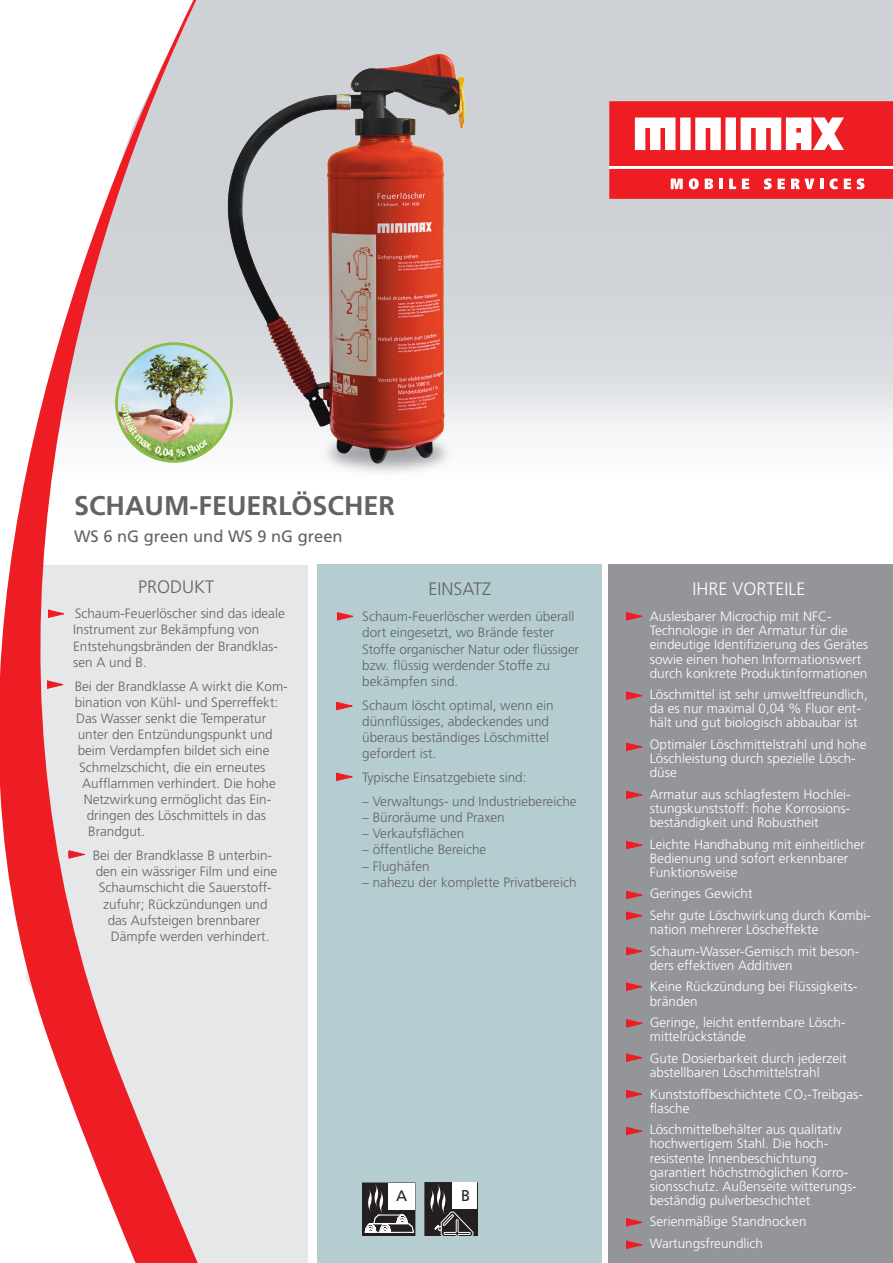
<style>
.page{position:relative;width:893px;height:1263px;background:#fff}
.page>*{position:absolute;margin:0;border:0;box-sizing:border-box;transform-origin:0 0}
.t1{font:700 27px "Frutiger CE";color:#636366}
.t2{font:300 18px "Frutiger CE";color:#636366}
.t3{font:300 18px "Frutiger CE";color:#fff}
.t4{font:16.5px "Frutiger CE";color:#636366}
.t5{font:15.6px "Frutiger BQ";color:#231f20;scale:.96 1}
.t6{font:15px "Frutiger BQ";color:#231f20}
.t7{font:300 13.5px/14.1px "Frutiger CE";color:#fff}
.t8{font:300 13.5px/16.2px "Frutiger CE";color:#636366}
</style>
<div class="page">
<div style="left:199px;top:565px;width:109px;height:698px;background:#e6e7e9"></div>
<div style="left:317px;top:565px;width:285px;height:698px;background:#b5cdd1"></div>
<div style="left:608px;top:565px;width:285px;height:698px;background:#939598"></div>
<div style="left:609px;top:101px;width:284px;height:65px;background:#ee1d23"></div>
<svg style="left:635px;top:117px;width:209px;height:33px"></svg>
<div style="left:609px;top:169px;width:284px;height:30px;background:#ee1d23"></div>
<svg style="left:671px;top:179px;width:12px;height:10px"></svg>
<svg style="left:689px;top:178px;width:10px;height:11px"></svg>
<svg style="left:705px;top:179px;width:8px;height:10px"></svg>
<hr style="left:719px;top:179px;width:4px;height:10px;background:#fff">
<svg style="left:729px;top:179px;width:7px;height:10px"></svg>
<svg style="left:742px;top:179px;width:7px;height:10px"></svg>
<svg style="left:764px;top:178px;width:8px;height:11px"></svg>
<svg style="left:778px;top:179px;width:7px;height:10px"></svg>
<svg style="left:791px;top:179px;width:23px;height:10px"></svg>
<svg style="left:820px;top:179px;width:3px;height:10px"></svg>
<svg style="left:829px;top:178px;width:9px;height:11px"></svg>
<svg style="left:844px;top:179px;width:7px;height:10px"></svg>
<svg style="left:857px;top:178px;width:7px;height:11px"></svg>
<svg style="left:0;top:0;width:199px;height:1263px"></svg>
<svg style="left:69px;top:851px;width:16px;height:7px"></svg>
<svg style="left:48px;top:610px;width:16px;height:7px"></svg>
<svg style="left:626px;top:613px;width:16px;height:7px"></svg>
<svg style="left:626px;top:692px;width:16px;height:7px"></svg>
<svg style="left:626px;top:743px;width:16px;height:7px"></svg>
<svg style="left:626px;top:791px;width:16px;height:8px"></svg>
<svg style="left:626px;top:841px;width:16px;height:8px"></svg>
<svg style="left:626px;top:891px;width:16px;height:8px"></svg>
<svg style="left:626px;top:912px;width:16px;height:7px"></svg>
<svg style="left:626px;top:947px;width:16px;height:8px"></svg>
<svg style="left:626px;top:983px;width:16px;height:7px"></svg>
<svg style="left:626px;top:1019px;width:17px;height:8px"></svg>
<svg style="left:626px;top:1054px;width:16px;height:7px"></svg>
<svg style="left:626px;top:1090px;width:16px;height:8px"></svg>
<svg style="left:626px;top:1127px;width:16px;height:8px"></svg>
<svg style="left:626px;top:1218px;width:16px;height:8px"></svg>
<svg style="left:337px;top:613px;width:16px;height:7px"></svg>
<svg style="left:336px;top:702px;width:17px;height:8px"></svg>
<svg style="left:336px;top:773px;width:17px;height:7px"></svg>
<svg style="left:425px;top:1183px;width:52px;height:52px;background:#423f40"></svg>
<div style="left:452px;top:1183px;width:25px;height:26px;background:#fff"></div>
<img style="left:200px;top:22px;width:322px;height:454px">
<svg style="left:47px;top:681px;width:16px;height:7px"></svg>
<img style="left:115px;top:342px;width:119px;height:122px">
<svg style="left:626px;top:1241px;width:16px;height:7px"></svg>
<div style="left:362px;top:1183px;width:53px;height:52px;border:1px solid #231f20"></div>
<svg style="left:364px;top:1183px;width:51px;height:50px;background:#898788"></svg>
<h1 class="t1" style="left:74px;top:489px;width:323px">SCHAUM-FEUERLÖSCHER</h1>
<p class="t4" style="left:74px;top:526px;width:270px">WS 6 nG green und WS 9 nG green</p>
<h2 class="t2" style="left:138px;top:576px;width:78px">PRODUKT</h2>
<h2 class="t2" style="left:428px;top:578px;width:64px">EINSATZ</h2>
<h2 class="t3" style="left:692px;top:578px;width:115px">IHRE VORTEILE</h2>
<p class="t8" style="left:362px;top:608px;width:218px">Schaum-Feuerlöscher werden überall dort eingesetzt, wo Brände fester<br>Stoffe organischer Natur oder flüssiger bzw. flüssig werdender Stoffe zu bekämpfen sind.</p>
<p class="t8" style="left:362px;top:697px;width:193px">Schaum löscht optimal, wenn ein dünnflüssiges, abdeckendes und überaus beständiges Löschmittel gefordert ist.</p>
<p class="t8" style="left:362px;top:769px;width:166px">Typische Einsatzgebiete sind:</p>
<p class="t8" style="left:362px;top:793px;width:216px">– Verwaltungs- und Industriebereiche</p>
<p class="t8" style="left:362px;top:809px;width:144px">– Büroräume und Praxen</p>
<p class="t8" style="left:362px;top:825px;width:104px">– Verkaufsflächen</p>
<p class="t8" style="left:362px;top:841px;width:126px">– öffentliche Bereiche</p>
<p class="t8" style="left:362px;top:858px;width:69px">– Flughäfen</p>
<p class="t8" style="left:362px;top:874px;width:216px">– nahezu der komplette Privatbereich</p>
<p class="t8" style="left:73px;top:605px;width:213px">Schaum-Feuerlöscher sind das ideale<br>Instrument zur Bekämpfung von<br>Entstehungsbränden der Brandklas&shy;sen A und B.</p>
<p class="t8" style="left:75px;top:678px;width:213px">Bei der Brandklasse A wirkt die Kom-</p>
<p class="t8" style="left:75px;top:694px;width:205px">bination von Kühl- und Sperreffekt:</p>
<p class="t8" style="left:76px;top:710px;width:192px">Das Wasser senkt die Temperatur</p>
<p class="t8" style="left:78px;top:726px;width:197px">unter den Entzündungspunkt und</p>
<p class="t8" style="left:78px;top:742px;width:193px">beim Verdampfen bildet sich eine</p>
<p class="t8" style="left:79px;top:759px;width:188px">Schmelzschicht, die ein erneutes</p>
<p class="t8" style="left:82px;top:775px;width:195px">Aufflammen verhindert. Die hohe</p>
<p class="t8" style="left:84px;top:791px;width:188px">Netzwirkung ermöglicht das Ein-</p>
<p class="t8" style="left:87px;top:807px;width:181px">dringen des Löschmittels in das</p>
<p class="t8" style="left:88px;top:823px;width:59px">Brandgut.</p>
<p class="t8" style="left:93px;top:847px;width:181px">Bei der Brandklasse B unterbin-</p>
<p class="t8" style="left:96px;top:863px;width:183px">den ein wässriger Film und eine</p>
<p class="t8" style="left:99px;top:879px;width:173px">Schaumschicht die Sauerstoff-</p>
<p class="t8" style="left:103px;top:896px;width:166px">zufuhr; Rückzündungen und</p>
<p class="t8" style="left:108px;top:912px;width:154px">das Aufsteigen brennbarer</p>
<p class="t8" style="left:111px;top:928px;width:160px">Dämpfe werden verhindert.</p>
<p class="t7" style="left:650px;top:609px;width:220px">Auslesbarer Microchip mit NFC-Technologie in der Armatur für die eindeutige Identifizierung des Gerätes sowie einen hohen Informationswert durch konkrete Produktinformationen</p>
<p class="t7" style="left:650px;top:687px;width:219px">Löschmittel ist sehr umweltfreundlich, da es nur maximal 0,04 % Fluor ent&shy;hält und gut biologisch abbaubar ist</p>
<p class="t7" style="left:650px;top:737px;width:218px">Optimaler Löschmittelstrahl und hohe<br>Löschleistung durch spezielle Lösch&shy;düse</p>
<p class="t7" style="left:650px;top:787px;width:203px;text-align:justify">Armatur aus schlagfestem Hochlei&shy;stungskunststoff: hohe Korrosions&shy;beständigkeit und Robustheit</p>
<p class="t7" style="left:650px;top:837px;width:217px">Leichte Handhabung mit einheitlicher<br>Bedienung und sofort erkennbarer<br>Funktionsweise</p>
<p class="t7" style="left:650px;top:883px;width:223px;line-height:21.6px">Geringes Gewicht<br>Sehr gute Löschwirkung durch Kombi-</p>
<p class="t7" style="left:650px;top:918px;width:211px;line-height:21.6px">nation mehrerer Löscheffekte<br>Schaum-Wasser-Gemisch mit beson-</p>
<p class="t7" style="left:650px;top:954px;width:209px;line-height:21.6px">ders effektiven Additiven<br>Keine Rückzündung bei Flüssigkeits-</p>
<p class="t7" style="left:650px;top:990px;width:197px;line-height:21.6px">bränden<br>Geringe, leicht entfernbare Lösch-</p>
<p class="t7" style="left:650px;top:1026px;width:199px;line-height:21.6px">mittelrückstände<br>Gute Dosierbarkeit durch jederzeit</p>
<p class="t7" style="left:650px;top:1061px;width:215px;line-height:21.6px">abstellbaren Löschmittelstrahl<br>Kunststoffbeschichtete CO<sub>2</sub>-Treibgas-</p>
<p class="t7" style="left:650px;top:1097px;width:193px;line-height:21.6px">flasche<br>Löschmittelbehälter aus qualitativ</p>
<p class="t7" style="left:650px;top:1136px;width:207px">hochwertigem Stahl. Die hoch&shy;resistente Innenbeschichtung garantiert höchstmöglichen Korro&shy;sionsschutz. Außenseite witterungs&shy;beständig pulverbeschichtet</p>
<p class="t7" style="left:650px;top:1211px;width:158px;line-height:21.6px">Serienmäßige Standnocken<br>Wartungsfreundlich</p>
<p class="t6" style="left:396px;top:1187px;width:12px">A</p>
<p class="t5" style="left:461px;top:1186px;width:10px">B</p>
</div>
